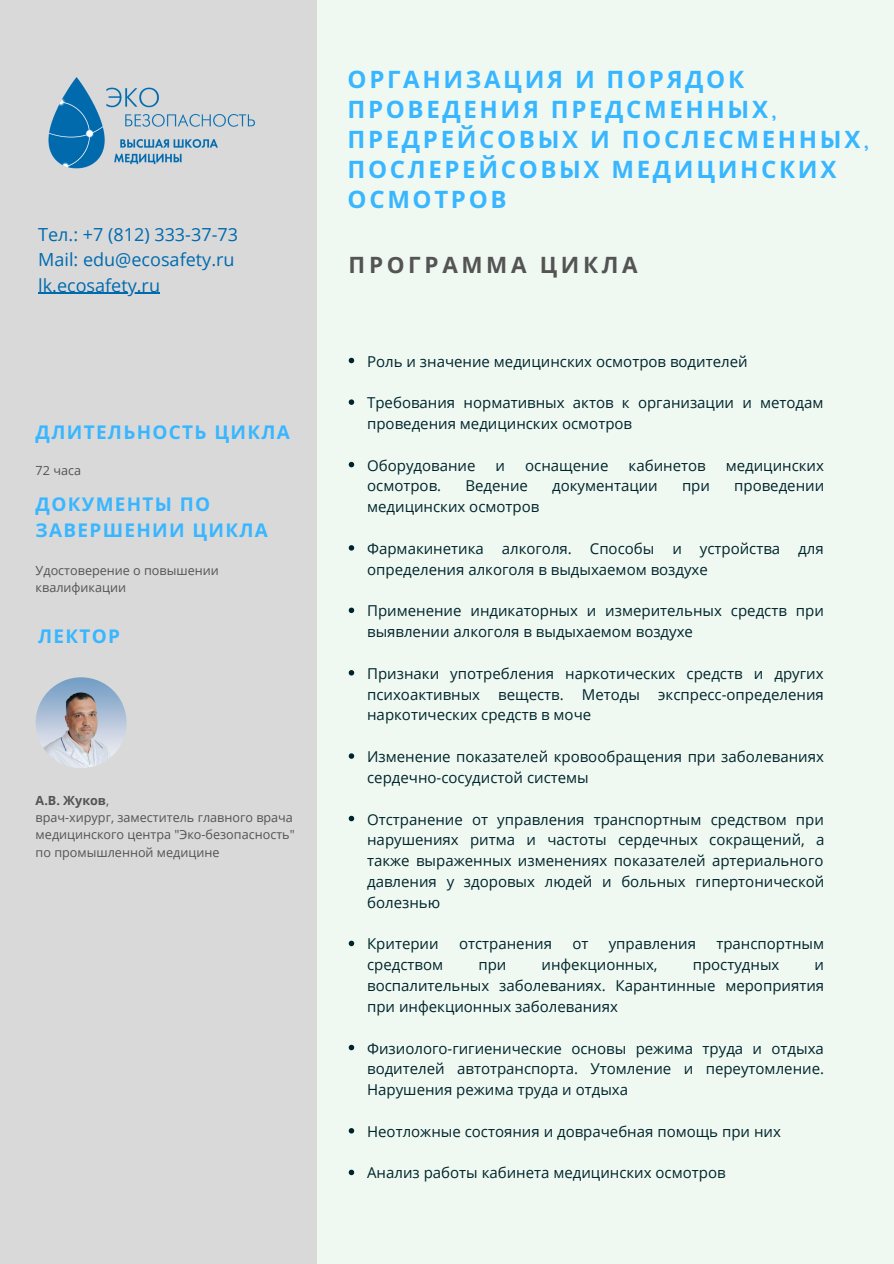
<style>
.page{position:relative;width:894px;height:1264px;background:#fff}
.page>*{position:absolute;margin:0;border:0;box-sizing:border-box;transform-origin:0 0}
.t1{font:700 24px/30.2px "Noto Sans";letter-spacing:.11em;color:#38b6ff}
.t2{font:700 22.5px "Open Sans";letter-spacing:.165em;color:#545454}
.t3{font:700 18.9px/25.3px "Noto Sans";letter-spacing:.07em;color:#38b6ff}
.t4{font:18px/25.2px "Open Sans";color:#006aaf}
.t5{font:15px/20.9px "Open Sans";color:#00242b}
.t6{font:12.6px/17.2px "Open Sans";color:#545454}
.s1{font-weight:700}
.s2{font-family:"Belgrano";font-weight:400}
</style>
<div class="page">
<div style="left:0;top:0;width:893px;height:1263px;background:#eff9f2"></div>
<div style="left:0;top:0;width:317px;height:1263px;background:#d9d9d9"></div>
<svg style="left:348px;top:358px;width:6px;height:5px"></svg>
<svg style="left:348px;top:399px;width:6px;height:6px"></svg>
<svg style="left:348px;top:462px;width:6px;height:5px"></svg>
<svg style="left:348px;top:545px;width:6px;height:5px"></svg>
<svg style="left:348px;top:607px;width:6px;height:6px"></svg>
<svg style="left:348px;top:670px;width:6px;height:5px"></svg>
<svg style="left:348px;top:753px;width:6px;height:5px"></svg>
<svg style="left:348px;top:815px;width:6px;height:6px"></svg>
<svg style="left:348px;top:940px;width:6px;height:6px"></svg>
<svg style="left:348px;top:1044px;width:6px;height:6px"></svg>
<svg style="left:348px;top:1128px;width:6px;height:5px"></svg>
<svg style="left:348px;top:1169px;width:6px;height:6px"></svg>
<img style="left:48px;top:77px;width:207px;height:92px">
<img style="left:36px;top:677px;width:91px;height:91px;border-radius:50%">
<hr style="left:38px;top:293px;width:122px;height:1px;background:#006aaf">
<p class="t4" style="left:38px;top:221px;width:201px">Тел.: +7 (812) 333-37-73<br>Mail: edu@ecosafety.ru lk.ecosafety.ru</p>
<p class="t3" style="left:36px;top:418px;width:256px">ДЛИТЕЛЬНОСТЬ ЦИКЛА</p>
<p class="t6" style="left:36px;top:461px;width:47px">72 часа</p>
<p class="t3" style="left:36px;top:491px;width:234px">ДОКУМЕНТЫ ПО<br>ЗАВЕРШЕНИИ ЦИКЛА</p>
<p class="t6" style="left:36px;top:561px;width:184px">Удостоверение о повышении квалификации</p>
<p class="t3" style="left:38px;top:623px;width:83px">ЛЕКТОР</p>
<p class="t6" style="left:36px;top:791px;width:260px"><span class="s1">А.В. Жуков</span>,<br>врач-хирург, заместитель главного врача медицинского центра "Эко-безопасность" по промышленной медицине</p>
<h1 class="t1" style="left:347px;top:63px;width:523px">ОРГАНИЗАЦИЯ И ПОРЯДОК<br>ПРОВЕДЕНИЯ ПРЕДСМЕННЫХ<span class="s2">,<br></span>ПРЕДРЕЙСОВЫХ И ПОСЛЕСМЕННЫХ<span class="s2">,<br></span>ПОСЛЕРЕЙСОВЫХ МЕДИЦИНСКИХ<br>ОСМОТРОВ</h1>
<h2 class="t2" style="left:348px;top:249px;width:290px">ПРОГРАММА ЦИКЛА</h2>
<p class="t5" style="left:367px;top:350px;width:382px">Роль и значение медицинских осмотров водителей</p>
<p class="t5" style="left:367px;top:392px;width:458px">Требования нормативных актов к организации и методам проведения медицинских осмотров</p>
<p class="t5" style="left:367px;top:454px;width:110px">Оборудование</p>
<p class="t5" style="left:495px;top:454px;width:11px">и</p>
<p class="t5" style="left:525px;top:454px;width:85px">оснащение</p>
<p class="t5" style="left:628px;top:454px;width:79px">кабинетов</p>
<p class="t5" style="left:725px;top:454px;width:100px">медицинских</p>
<p class="t5" style="left:367px;top:475px;width:76px">осмотров.</p>
<p class="t5" style="left:465px;top:475px;width:64px">Ведение</p>
<p class="t5" style="left:552px;top:475px;width:107px">документации</p>
<p class="t5" style="left:681px;top:475px;width:29px">при</p>
<p class="t5" style="left:734px;top:475px;width:91px">проведении</p>
<p class="t5" style="left:367px;top:496px;width:174px">медицинских осмотров</p>
<p class="t5" style="left:367px;top:537px;width:458px">Фармакинетика алкоголя. Способы и устройства для определения алкоголя в выдыхаемом воздухе</p>
<p class="t5" style="left:367px;top:600px;width:458px">Применение индикаторных и измерительных средств при выявлении алкоголя в выдыхаемом воздухе</p>
<p class="t5" style="left:367px;top:662px;width:458px;text-align:justify">Признаки употребления наркотических средств и других психоактивных веществ. Методы экспресс-определения наркотических средств в моче</p>
<p class="t5" style="left:367px;top:745px;width:458px">Изменение показателей кровообращения при заболеваниях сердечно-сосудистой системы</p>
<p class="t5" style="left:367px;top:808px;width:459px;text-align:justify">Отстранение от управления транспортным средством при нарушениях ритма и частоты сердечных сокращений, а также выраженных изменениях показателей артериального давления у здоровых людей и больных гипертонической болезнью</p>
<p class="t5" style="left:367px;top:933px;width:73px">Критерии</p>
<p class="t5" style="left:459px;top:933px;width:94px">отстранения</p>
<p class="t5" style="left:572px;top:933px;width:18px">от</p>
<p class="t5" style="left:608px;top:933px;width:89px">управления</p>
<p class="t5" style="left:716px;top:933px;width:109px">транспортным</p>
<p class="t5" style="left:367px;top:954px;width:78px">средством</p>
<p class="t5" style="left:478px;top:954px;width:29px">при</p>
<p class="t5" style="left:541px;top:954px;width:117px">инфекционных,</p>
<p class="t5" style="left:692px;top:954px;width:88px">простудных</p>
<p class="t5" style="left:367px;top:954px;width:458px;text-align:justify;text-indent:447px">и воспалительных заболеваниях. Карантинные мероприятия при инфекционных заболеваниях</p>
<p class="t5" style="left:367px;top:1037px;width:458px;text-align:justify">Физиолого-гигиенические основы режима труда и отдыха водителей автотранспорта. Утомление и переутомление.<br>Нарушения режима труда и отдыха</p>
<p class="t5" style="left:367px;top:1120px;width:415px">Неотложные состояния и доврачебная помощь при них</p>
<p class="t5" style="left:367px;top:1162px;width:360px">Анализ работы кабинета медицинских осмотров</p>
</div>
